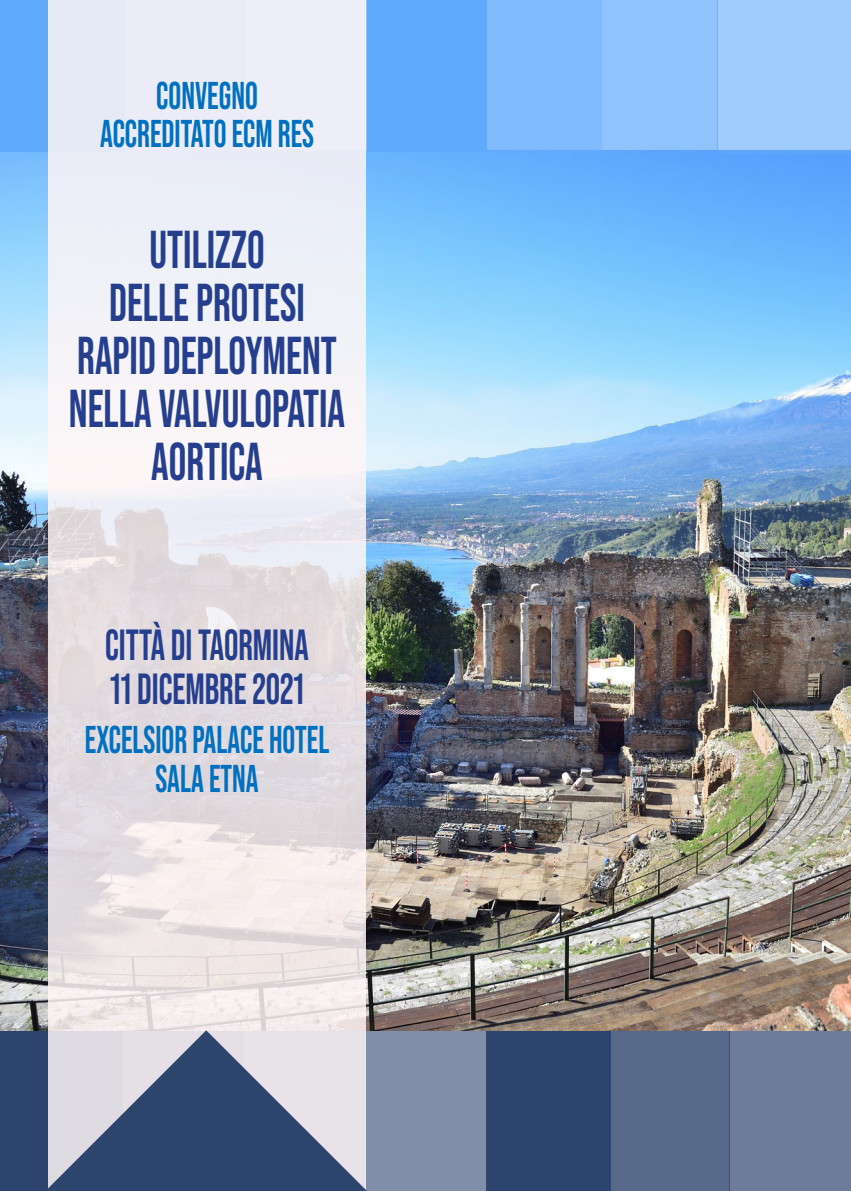
<style>
.page{position:relative;width:851px;height:1191px;background:#fff}
.page>*{position:absolute;margin:0;border:0;box-sizing:border-box;transform-origin:0 0}
.t1{font:700 53.2px/52.8px "Bebas Neue Pro";color:#253f8e;text-align:center;scale:.83 1}
.t2{font:700 43.6px "Bebas Neue Pro";color:#253f8e;scale:.83 1}
.t3{font:700 38.8px "Bebas Neue Pro";color:#0070c0;scale:.83 1}
</style>
<div class="page">
<div style="left:0;top:1030px;width:123px;height:161px;background:#2d446d"></div>
<div style="left:363px;top:1030px;width:123px;height:161px;background:#818ea7"></div>
<div style="left:486px;top:1030px;width:124px;height:161px;background:#2d446d"></div>
<div style="left:610px;top:1030px;width:119px;height:161px;background:#57698a"></div>
<div style="left:729px;top:1030px;width:121px;height:161px;background:#6c7c99"></div>
<img style="left:0;top:150px;width:850px;height:880px">
<div style="left:0;top:0;width:125px;height:151px;background:#5faafd"></div>
<div style="left:368px;top:0;width:119px;height:151px;background:#5faafd"></div>
<div style="left:486px;top:0;width:115px;height:150px;background:#7fbbfd"></div>
<div style="left:601px;top:0;width:116px;height:150px;background:#8fc3fd"></div>
<div style="left:717px;top:0;width:133px;height:154px;background:#9fccfd"></div>
<svg style="left:48px;top:0;width:318px;height:1030px"></svg>
<svg style="left:45px;top:1030px;width:322px;height:161px;background:#868fa7"></svg>
<p class="t3" style="left:156px;top:73px;width:124px">CONVEGNO</p>
<p class="t3" style="left:100px;top:112px;width:259px">ACCREDITATO ECM RES</p>
<p class="t1" style="left:149px;top:223px;width:140px">UTILIZZO</p>
<p class="t1" style="left:109px;top:276px;width:237px">DELLE PROTESI</p>
<p class="t1" style="left:77px;top:328px;width:314px">RAPID DEPLOYMENT</p>
<p class="t1" style="left:69px;top:381px;width:334px">NELLA VALVULOPATIA<br>AORTICA</p>
<p class="t2" style="left:105px;top:619px;width:247px">CITTÀ DI TAORMINA</p>
<p class="t2" style="left:110px;top:663px;width:235px">11 DICEMBRE 2021</p>
<p class="t3" style="left:85px;top:718px;width:296px">EXCELSIOR PALACE HOTEL</p>
<p class="t3" style="left:155px;top:756px;width:126px">SALA ETNA</p>
</div>
